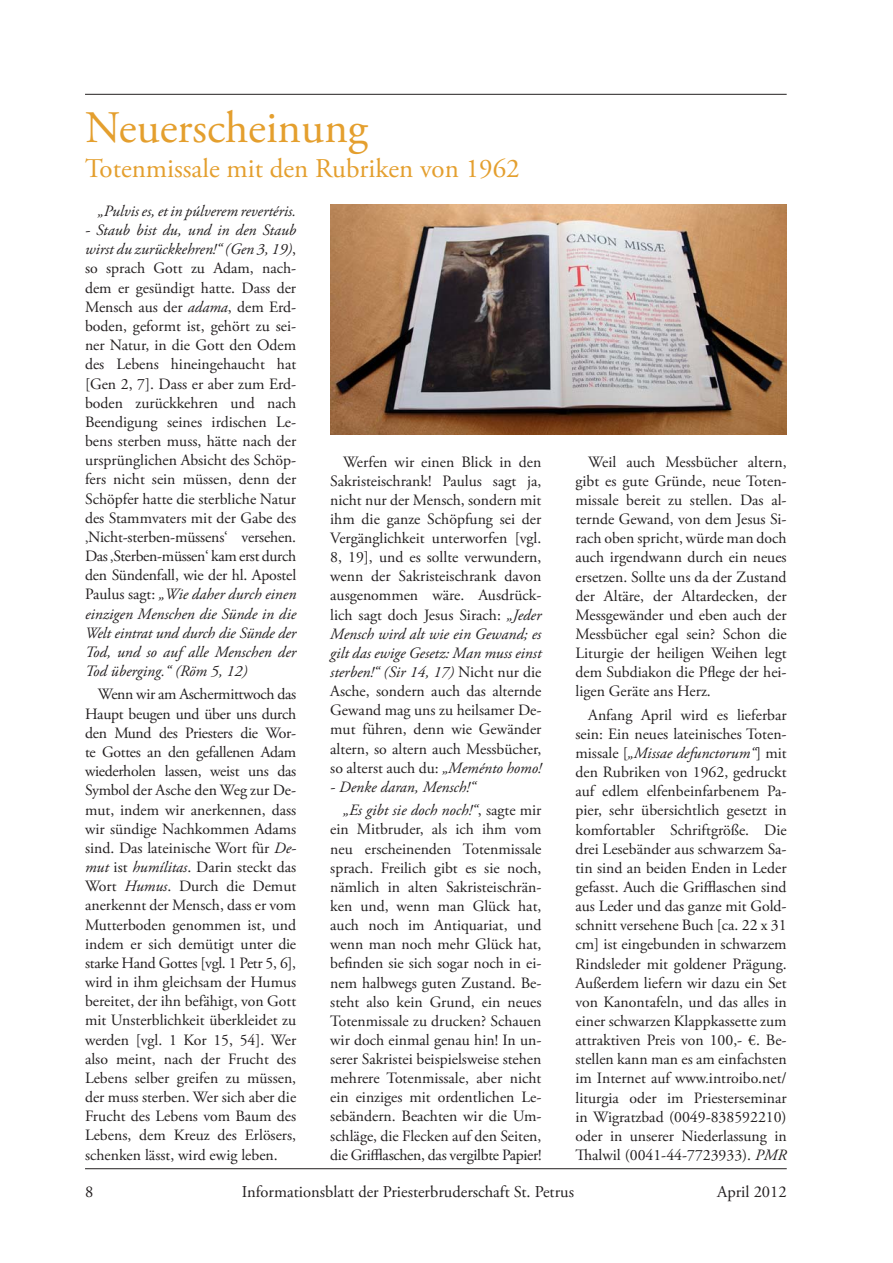
<style>
.page{position:relative;width:893px;height:1263px;background:#fff}
.page>*{position:absolute;margin:0;border:0;box-sizing:border-box;transform-origin:0 0}
.t1{font:45px "Adobe Garamond Pro";color:#e49f2e}
.t2{font:27px "Adobe Garamond Pro";color:#e49f2e}
.t3{font:16.5px "Adobe Garamond Pro";color:#231f20}
.t4{font:15.75px/19.2px "Adobe Garamond Pro";color:#231f20;text-align:justify}
.t5{font:italic 15.75px/23.4px "Adobe Garamond Pro";color:#231f20}
.s1{font-style:italic}
.s2{font-style:normal}
</style>
<div class="page">
<hr style="left:85px;top:1168px;width:702px;height:1px;background:#231f20">
<hr style="left:85px;top:94px;width:702px;height:1px;background:#231f20">
<img style="left:330px;top:205px;width:457px;height:229px">
<h1 class="t1" style="left:85px;top:101px;width:284px">Neuerscheinung</h1>
<h2 class="t2" style="left:85px;top:152px;width:436px">Totenmissale mit den Rubriken von 1962</h2>
<p class="t5" style="left:98px;top:200px;width:200px">„Pulvis es, et in púlverem revertéris.</p>
<p class="t4" style="left:85px;top:221px;width:213px"><span class="s1">- Staub bist du, und in den Staub wirst du zurückkehren!“ (Gen 3, 19)</span>, so sprach Gott zu Adam, nach&shy;dem er gesündigt hatte. Dass der Mensch aus der <span class="s1">adama</span>, dem Erd&shy;boden, geformt ist, gehört zu sei&shy;ner Natur, in die Gott den Odem des Lebens hineingehaucht hat [Gen 2, 7]. Dass er aber zum Erd&shy;boden zurückkehren und nach Beendigung seines irdischen Le&shy;bens sterben muss, hätte nach der ursprünglichen Absicht des Schöp&shy;fers nicht sein müssen, denn der Schöpfer hatte die sterbliche Natur des Stammvaters mit der Gabe des ‚Nicht-sterben-müssens‘ versehen.<br>Das ‚Sterben-müssen‘ kam erst durch den Sündenfall, wie der hl. Apostel Paulus sagt: <span class="s1">„Wie daher durch einen einzigen Menschen die Sünde in die Welt eintrat und durch die Sünde der Tod, und so auf alle Menschen der Tod überging.“ (Röm 5, 12)</span></p>
<p class="t4" style="left:85px;top:685px;width:213px;text-indent:13px">Wenn wir am Aschermittwoch das Haupt beugen und über uns durch den Mund des Priesters die Wor&shy;te Gottes an den gefallenen Adam wiederholen lassen, weist uns das Symbol der Asche den Weg zur De&shy;mut, indem wir anerkennen, dass wir sündige Nachkommen Adams sind. Das lateinische Wort für <span class="s1">De&shy;mut</span> ist <span class="s1">humílitas</span>. Darin steckt das Wort <span class="s1">Humus</span>. Durch die Demut anerkennt der Mensch, dass er vom Mutterboden genommen ist, und indem er sich demütigt unter die starke Hand Gottes [vgl. 1 Petr 5, 6], wird in ihm gleichsam der Humus bereitet, der ihn befähigt, von Gott mit Unsterblichkeit überkleidet zu werden [vgl. 1 Kor 15, 54]. Wer also meint, nach der Frucht des Lebens selber greifen zu müssen, der muss sterben. Wer sich aber die Frucht des Lebens vom Baum des Lebens, dem Kreuz des Erlösers, schenken lässt, wird ewig leben.</p>
<p class="t4" style="left:330px;top:452px;width:213px;text-indent:13px">Werfen wir einen Blick in den Sakristeischrank! Paulus sagt ja, nicht nur der Mensch, sondern mit ihm die ganze Schöpfung sei der Vergänglichkeit unterworfen [vgl.<br>8, 19], und es sollte verwundern, wenn der Sakristeischrank davon ausgenommen wäre. Ausdrück&shy;lich sagt doch Jesus Sirach: <span class="s1">„Jeder Mensch wird alt wie ein Gewand; es gilt das ewige Gesetz: Man muss einst sterben!“ (Sir 14, 17)</span> Nicht nur die Asche, sondern auch das alternde Gewand mag uns zu heilsamer De&shy;mut führen, denn wie Gewänder altern, so altern auch Messbücher, so alterst auch du: <span class="s1">„Meménto homo!</span></p>
<p class="t5" style="left:343px;top:776px;width:200px;text-indent:-13px">- Denke daran, Mensch!“<br>„Es gibt sie doch noch!“<span class="s2">, sagte mir</span></p>
<p class="t4" style="left:330px;top:820px;width:213px">ein Mitbruder, als ich ihm vom neu erscheinenden Totenmissale sprach. Freilich gibt es sie noch, nämlich in alten Sakristeischrän&shy;ken und, wenn man Glück hat, auch noch im Antiquariat, und wenn man noch mehr Glück hat, befinden sie sich sogar noch in ei&shy;nem halbwegs guten Zustand. Be&shy;steht also kein Grund, ein neues Totenmissale zu drucken? Schauen wir doch einmal genau hin! In un&shy;serer Sakristei beispielsweise stehen mehrere Totenmissale, aber nicht ein einziges mit ordentlichen Le&shy;sebändern. Beachten wir die Um&shy;schläge, die Flecken auf den Seiten, die Grifflaschen, das vergilbte Papier!</p>
<p class="t4" style="left:575px;top:453px;width:213px;text-indent:13px">Weil auch Messbücher altern, gibt es gute Gründe, neue Toten&shy;missale bereit zu stellen. Das al&shy;ternde Gewand, von dem Jesus Si&shy;rach oben spricht, würde man doch auch irgendwann durch ein neues ersetzen. Sollte uns da der Zustand der Altäre, der Altardecken, der Messgewänder und eben auch der Messbücher egal sein? Schon die Liturgie der heiligen Weihen legt dem Subdiakon die Pflege der hei&shy;ligen Geräte ans Herz.</p>
<p class="t4" style="left:575px;top:706px;width:213px;text-indent:13px">Anfang April wird es lieferbar sein: Ein neues lateinisches Toten&shy;missale [<span class="s1">„Missae defunctorum“</span>] mit den Rubriken von 1962, gedruckt auf edlem elfenbeinfarbenem Pa&shy;pier, sehr übersichtlich gesetzt in komfortabler Schriftgröße. Die drei Lesebänder aus schwarzem Sa&shy;tin sind an beiden Enden in Leder gefasst. Auch die Grifflaschen sind aus Leder und das ganze mit Gold&shy;schnitt versehene Buch [ca. 22 x 31 cm] ist eingebunden in schwarzem Rindsleder mit goldener Prägung.<br>Außerdem liefern wir dazu ein Set von Kanontafeln, und das alles in einer schwarzen Klappkassette zum attraktiven Preis von 100,- €. Be&shy;stellen kann man es am einfachsten im Internet auf www.introibo.net/ liturgia oder im Priesterseminar in Wigratzbad (0049-838592210) oder in unserer Niederlassung in Thalwil (0041-44-7723933). <span class="s1">PMR</span></p>
<p class="t3" style="left:85px;top:1181px;width:10px">8</p>
<p class="t3" style="left:242px;top:1181px;width:334px">Informationsblatt der Priesterbruderschaft St. Petrus</p>
<p class="t3" style="left:717px;top:1181px;width:71px">April 2012</p>
</div>
